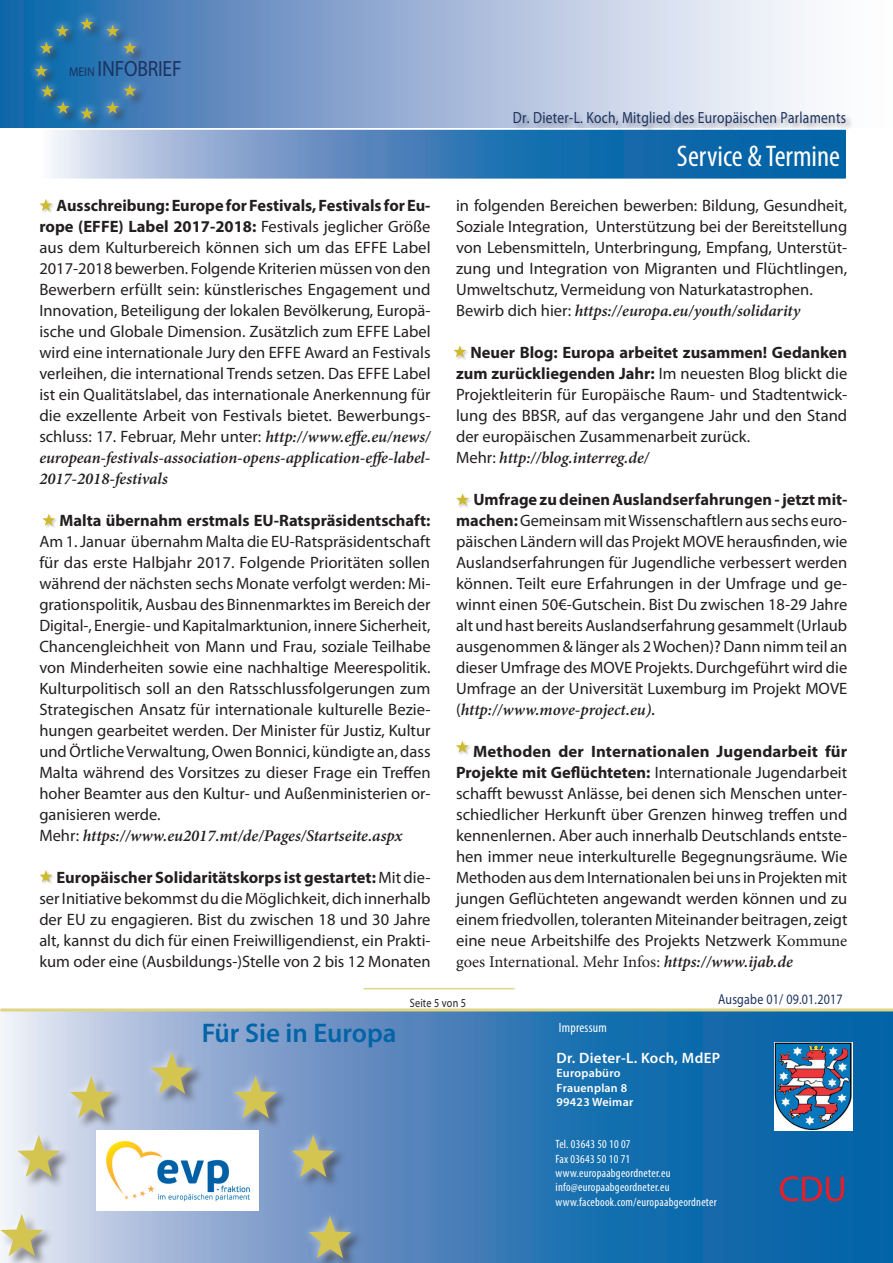
<style>
.page{position:relative;width:893px;height:1263px;background:#fff}
.page>*{position:absolute;margin:0;border:0;box-sizing:border-box;transform-origin:0 0}
.t1{font:36px "Myriad Pro";color:#ed1d26}
.t2{font:condensed 30px "Myriad Pro";color:#fff}
.t3{font:600 27px "Myriad Pro";color:#0164a7}
.t4{font:22.05px "Myriad Pro";letter-spacing:-.01em;color:#1b325f;scale:.88 1}
.t5{font:16.5px/21px "Myriad Pro";color:#231f20;text-align:justify}
.t6{font:italic 600 16.5px/21px "Minion Pro";color:#231f20}
.t7{font:16.5px "Minion Pro";letter-spacing:-.005em;color:#231f20}
.t8{font:700 16.5px "Myriad Pro";color:#231f20}
.t9{font:16.2px "Myriad Pro";letter-spacing:.02em;color:#1b325f;scale:.83 1}
.t10{font:600 15px "Myriad Pro";letter-spacing:.02em;color:#fff}
.t11{font:14.4px "Myriad Pro";letter-spacing:.02em;color:#1b325f;scale:.83 1}
.t12{font:condensed 13.5px "Myriad Pro";letter-spacing:.02em;color:#fff}
.t13{font:12.15px "Myriad Pro";letter-spacing:.02em;color:#231f20;scale:.83 1}
.t14{font:condensed 12px/14.4px "Myriad Pro";letter-spacing:.02em;color:#fff}
.t15{font:600 12px/14.4px "Myriad Pro";letter-spacing:.02em;color:#fff}
.s1{font-size:12.75px}
.s2{font-weight:700}
.s3{font-family:"Minion Pro";font-weight:600;font-style:italic}
.s4{font-family:"Myriad Pro";font-weight:400;font-style:normal}
.s5{font-family:"Minion Pro"}
.s6{font-weight:600;font-style:italic}
</style>
<div class="page">
<svg style="left:0;top:1011px;width:893px;height:251px;background:#3078b3"></svg>
<hr style="left:364px;top:988px;width:150px;height:1px;background:#e0d584">
<div style="left:0;top:1044px;width:359px;height:219px;background:#fff;opacity:.75"></div>
<svg style="left:151px;top:1051px;width:42px;height:43px;background:#b1b49d"></svg>
<svg style="left:309px;top:1216px;width:42px;height:42px;background:#98a292"></svg>
<svg style="left:0;top:1214px;width:43px;height:42px"></svg>
<svg style="left:292px;top:1135px;width:43px;height:42px;background:#99a393"></svg>
<svg style="left:17px;top:1135px;width:43px;height:42px;background:#cfccaa"></svg>
<svg style="left:70px;top:1076px;width:43px;height:42px;background:#c1c1a4"></svg>
<svg style="left:234px;top:1076px;width:43px;height:42px;background:#a2aa97"></svg>
<img style="left:775px;top:1042px;width:77px;height:89px">
<hr style="left:0;top:1010px;width:893px;height:1px;background:#e0d584">
<div style="left:455px;top:740px;width:17px;height:16px;background:#231f20;opacity:.22"></div>
<svg style="left:456px;top:740px;width:13px;height:13px"></svg>
<div style="left:39px;top:869px;width:17px;height:17px;background:#231f20;opacity:.22"></div>
<svg style="left:39px;top:870px;width:13px;height:12px"></svg>
<div style="left:453px;top:345px;width:16px;height:16px;background:#231f20;opacity:.22"></div>
<svg style="left:453px;top:345px;width:13px;height:12px"></svg>
<div style="left:39px;top:198px;width:17px;height:16px;background:#231f20;opacity:.22"></div>
<svg style="left:39px;top:199px;width:13px;height:12px"></svg>
<div style="left:0;top:0;width:893px;height:128px;background:linear-gradient(to right,#1d64aa,#fff)"></div>
<div style="left:512px;top:110px;width:341px;height:24px;background:#231f20;opacity:.39"></div>
<div style="left:33px;top:16px;width:114px;height:114px;background:#231f20;opacity:.75"></div>
<div style="left:26px;top:10px;width:118px;height:117px;background:#fff;opacity:.75"></div>
<svg style="left:80px;top:17px;width:13px;height:13px"></svg>
<svg style="left:35px;top:64px;width:13px;height:13px"></svg>
<svg style="left:80px;top:107px;width:13px;height:12px"></svg>
<svg style="left:106px;top:84px;width:30px;height:30px"></svg>
<svg style="left:41px;top:85px;width:29px;height:29px"></svg>
<svg style="left:40px;top:24px;width:29px;height:30px"></svg>
<svg style="left:106px;top:24px;width:30px;height:30px"></svg>
<hr style="left:0;top:1008px;width:893px;height:2px;background:#e0d584">
<svg style="left:52px;top:133px;width:791px;height:43px;background:#4d89bd"></svg>
<div style="left:42px;top:513px;width:16px;height:16px;background:#231f20;opacity:.22"></div>
<svg style="left:42px;top:514px;width:13px;height:12px"></svg>
<div style="left:456px;top:493px;width:16px;height:16px;background:#231f20;opacity:.22"></div>
<svg style="left:456px;top:493px;width:13px;height:12px"></svg>
<img style="left:96px;top:1130px;width:162px;height:80px">
<h3 class="t4" style="left:69px;top:55px;width:129px"><span class="s1">MEIN</span> INFOBRIEF</h3>
<p class="t5" style="left:39px;top:194px;width:393px;text-indent:17px"><span class="s2">Ausschreibung: Europe for Festivals, Festivals for Eu&shy;rope (EFFE) Label 2017-2018:</span> Festivals jeglicher Größe aus dem Kulturbereich können sich um das EFFE Label 2017-2018 bewerben. Folgende Kriterien müssen von den Bewerbern erfüllt sein: künstlerisches Engagement und Innovation, Beteiligung der lokalen Bevölkerung, Europä&shy;ische und Globale Dimension. Zusätzlich zum EFFE Label wird eine internationale Jury den EFFE Award an Festivals verleihen, die international Trends setzen. Das EFFE Label ist ein Qualitätslabel, das internationale Anerkennung für die exzellente Arbeit von Festivals bietet. Bewerbungs&shy;schluss: 17. Februar, Mehr unter: <span class="s3">http://www.effe.eu/news/</span></p>
<p class="t6" style="left:39px;top:447px;width:393px">european-festivals-association-opens-application-effe-label-<br>2017-2018-festivals</p>
<p class="t8" style="left:60px;top:509px;width:372px">Malta übernahm erstmals EU-Ratspräsidentschaft:</p>
<p class="t5" style="left:39px;top:530px;width:393px">Am 1. Januar übernahm Malta die EU-Ratspräsidentschaft für das erste Halbjahr 2017. Folgende Prioritäten sollen während der nächsten sechs Monate verfolgt werden: Mi&shy;grationspolitik, Ausbau des Binnenmarktes im Bereich der Digital-, Energie- und Kapitalmarktunion, innere Sicherheit, Chancengleichheit von Mann und Frau, soziale Teilhabe von Minderheiten sowie eine nachhaltige Meerespolitik.<br>Kulturpolitisch soll an den Ratsschlussfolgerungen zum Strategischen Ansatz für internationale kulturelle Bezie&shy;hungen gearbeitet werden. Der Minister für Justiz, Kultur und Örtliche Verwaltung, Owen Bonnici, kündigte an, dass Malta während des Vorsitzes zu dieser Frage ein Treffen hoher Beamter aus den Kultur- und Außenministerien or&shy;ganisieren werde.</p>
<p class="t6" style="left:39px;top:825px;width:364px"><span class="s4">Mehr:</span> https://www.eu2017.mt/de/Pages/Startseite.aspx</p>
<p class="t5" style="left:39px;top:866px;width:393px;text-indent:17px"><span class="s2">Europäischer Solidaritätskorps ist gestartet:</span> Mit die&shy;ser Initiative bekommst du die Möglichkeit, dich innerhalb der EU zu engagieren. Bist du zwischen 18 und 30 Jahre alt, kannst du dich für einen Freiwilligendienst, ein Prakti&shy;kum oder eine (Ausbildungs-)Stelle von 2 bis 12 Monaten</p>
<p class="t9" style="left:513px;top:108px;width:403px">Dr. Dieter-L. Koch, Mitglied des Europäischen Parlaments</p>
<h2 class="t2" style="left:677px;top:138px;width:165px">Service &amp; Termine</h2>
<p class="t5" style="left:456px;top:194px;width:393px">in folgenden Bereichen bewerben: Bildung, Gesundheit, Soziale Integration, Unterstützung bei der Bereitstellung von Lebensmitteln, Unterbringung, Empfang, Unterstüt&shy;zung und Integration von Migranten und Flüchtlingen, Umweltschutz, Vermeidung von Naturkatastrophen.</p>
<p class="t6" style="left:456px;top:300px;width:346px"><span class="s4">Bewirb dich hier:</span> https://europa.eu/youth/solidarity</p>
<p class="t5" style="left:456px;top:341px;width:393px;text-indent:15px"><span class="s2">Neuer Blog: Europa arbeitet zusammen! Gedanken zum zurückliegenden Jahr:</span> Im neuesten Blog blickt die Projektleiterin für Europäische Raum- und Stadtentwick&shy;lung des BBSR, auf das vergangene Jahr und den Stand der europäischen Zusammenarbeit zurück.</p>
<p class="t6" style="left:456px;top:447px;width:195px"><span class="s4">Mehr:</span> http://blog.interreg.de/</p>
<p class="t5" style="left:456px;top:488px;width:393px;text-indent:17px"><span class="s2">Umfrage zu deinen Auslandserfahrungen - jetzt mit&shy;machen:</span> Gemeinsam mit Wissenschaftlern aus sechs euro&shy;päischen Ländern will das Projekt MOVE herausfinden, wie Auslandserfahrungen für Jugendliche verbessert werden können. Teilt eure Erfahrungen in der Umfrage und ge&shy;winnt einen 50€-Gutschein. Bist Du zwischen 18-29 Jahre alt und hast bereits Auslandserfahrung gesammelt (Urlaub ausgenommen &amp; länger als 2 Wochen)? Dann nimm teil an dieser Umfrage des MOVE Projekts. Durchgeführt wird die Umfrage an der Universität Luxemburg im Projekt MOVE</p>
<p class="t6" style="left:456px;top:699px;width:201px"><span class="s4">(</span>http://www.move-project.eu).</p>
<p class="t5" style="left:456px;top:740px;width:393px;text-indent:17px"><span class="s2">Methoden der Internationalen Jugendarbeit für Projekte mit Geflüchteten:</span> Internationale Jugendarbeit schafft bewusst Anlässe, bei denen sich Menschen unter&shy;schiedlicher Herkunft über Grenzen hinweg treffen und kennenlernen. Aber auch innerhalb Deutschlands entste&shy;hen immer neue interkulturelle Begegnungsräume. Wie Methoden aus dem Internationalen bei uns in Projekten mit jungen Geflüchteten angewandt werden können und zu einem friedvollen, toleranten Miteinander beitragen, zeigt eine neue Arbeitshilfe des Projekts Netzwerk <span class="s5">Kommune</span></p>
<p class="t7" style="left:456px;top:950px;width:338px">goes International. Mehr Infos: <span class="s6">https://www.ijab.de</span></p>
<h3 class="t3" style="left:202px;top:1016px;width:196px">Für Sie in Europa</h3>
<p class="t13" style="left:410px;top:995px;width:69px">Seite 5 von 5</p>
<p class="t11" style="left:718px;top:990px;width:152px">Ausgabe 01/ 09.01.2017</p>
<p class="t12" style="left:559px;top:1019px;width:50px">Impressum</p>
<p class="t10" style="left:557px;top:1048px;width:165px">Dr. Dieter-L. Koch, MdEP</p>
<p class="t15" style="left:557px;top:1066px;width:78px">Europabüro<br>Frauenplan 8<br>99423 Weimar</p>
<p class="t14" style="left:556px;top:1137px;width:163px">Tel. 03643 50 10 07<br>Fax 03643 50 10 71 www.europaabgeordneter.eu info@europaabgeordneter.eu www.facebook.com/europaabgeordneter</p>
<h1 class="t1" style="left:779px;top:1166px;width:70px">CDU</h1>
</div>
